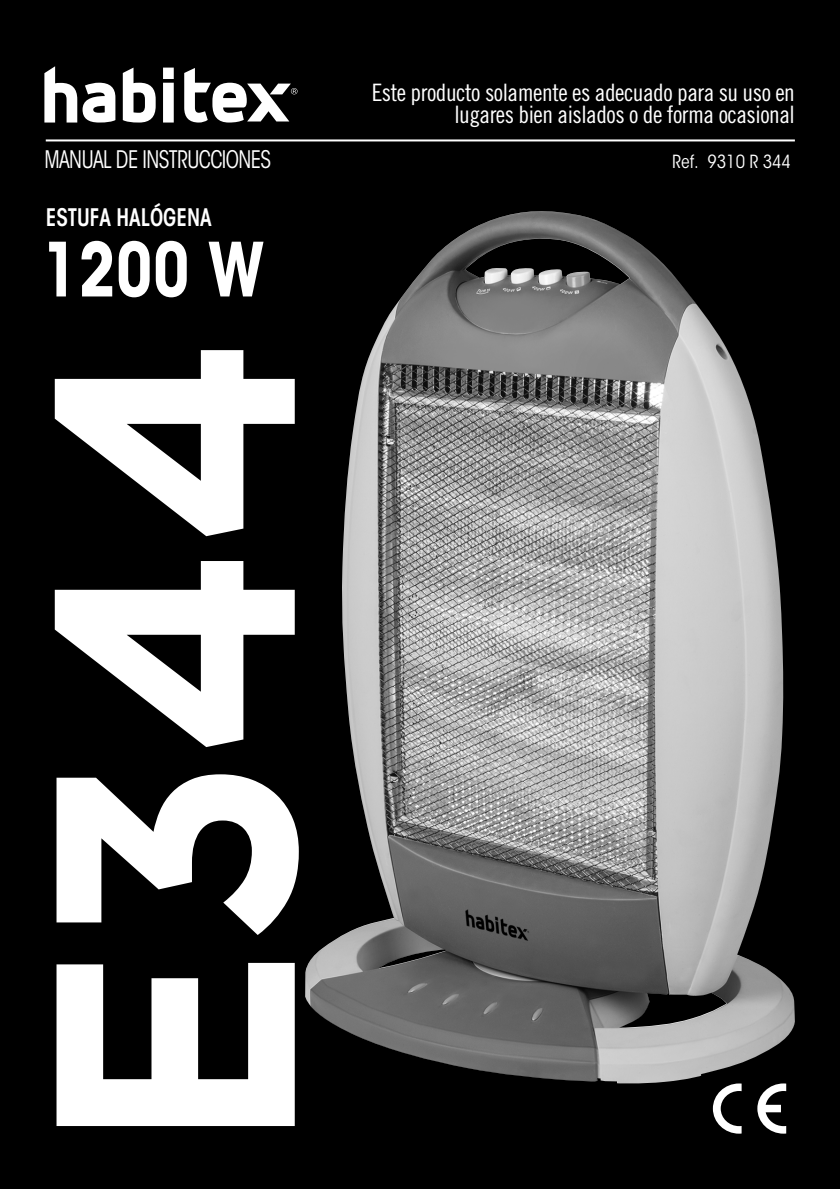
<style>
.page{position:relative;width:840px;height:1189px;background:#fff}
.page>*{position:absolute;margin:0;border:0;box-sizing:border-box;transform-origin:0 0}
.t1{font:700 340px "Gotham";color:#fff;scale:.9 1}
.t2{font:700 condensed 74px "ITC Avant Garde Std";color:#fff;scale:.9 1}
.t3{font:24px/22px "Trade Gothic LT Std Cn 18";letter-spacing:-.02em;color:#fff;text-align:right}
.t4{font:condensed 24px "ITC Avant Garde Std";letter-spacing:-.025em;color:#fff;scale:.9 1}
.t5{font:600 condensed 24px "ITC Avant Garde Std";color:#fff;scale:.9 1}
.t6{font:condensed 18px "ITC Avant Garde Std";color:#fff}
</style>
<div class="page">
<div style="left:0;top:0;width:839px;height:1189px;background:#000"></div>
<svg style="left:44px;top:66px;width:71px;height:57px"></svg>
<svg style="left:123px;top:68px;width:33px;height:55px"></svg>
<svg style="left:163px;top:68px;width:11px;height:55px"></svg>
<svg style="left:184px;top:68px;width:113px;height:55px"></svg>
<hr style="left:46px;top:139px;width:748px;height:2px;background:#fff">
<svg style="left:712px;top:1083px;width:29px;height:50px"></svg>
<svg style="left:757px;top:1083px;width:28px;height:50px"></svg>
<img style="left:305px;top:211px;width:489px;height:872px">
<p class="t3" style="left:371px;top:84px;width:424px">Este producto solamente es adecuado para su uso en lugares bien aislados o de forma ocasional</p>
<p class="t4" style="left:44px;top:150px;width:253px">MANUAL DE INSTRUCCIONES</p>
<p class="t6" style="left:671px;top:155px;width:120px">Ref. 9310 R 344</p>
<p class="t5" style="left:46px;top:208px;width:186px">ESTUFA HALÓGENA</p>
<h2 class="t2" style="left:41px;top:241px;width:248px">1200 W</h2>
<h1 class="t1" style="left:46px;top:1151px;width:909px;rotate:-90deg">E344</h1>
</div>
